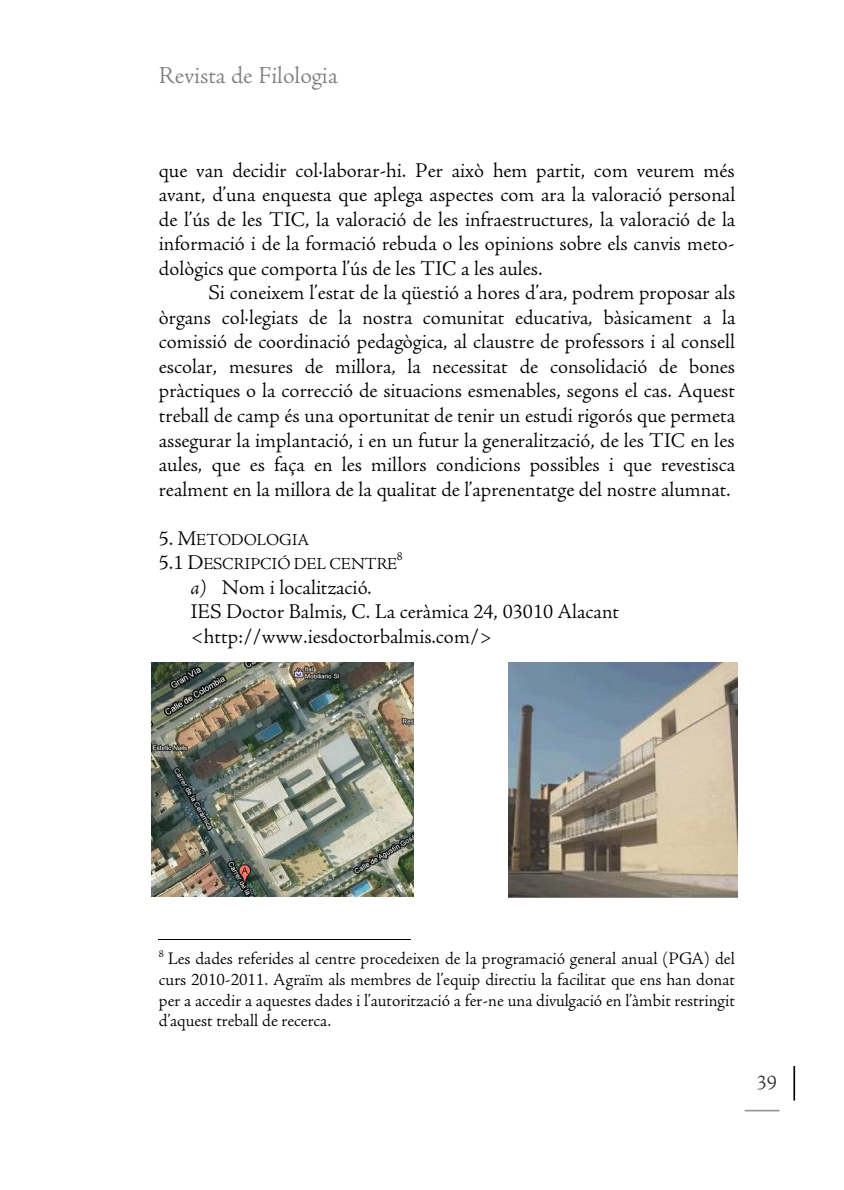
<style>
.page{position:relative;width:844px;height:1190px;background:#fff}
.page>*{position:absolute;margin:0;border:0;box-sizing:border-box;transform-origin:0 0}
.t1{font:300 24.32px "Adobe Jenson Pro";color:#808080}
.t2{font:300 21px/24.3px "Adobe Jenson Pro";color:#000}
.t3{font:300 21px "Adobe Jenson Pro";color:#333}
.t4{font:300 17.68px/20.5px "Adobe Jenson Pro";color:#000;text-align:justify}
.t5{font:300 16.8px/24.3px "Adobe Jenson Pro";color:#000}
.t6{font:300 12.25px "Adobe Jenson Pro";color:#000}
.s1{font-size:21px}
.s2{font-style:italic}
</style>
<div class="page">
<hr style="left:793px;top:1066px;width:2px;height:35px;background:#000">
<hr style="left:744px;top:1110px;width:35px;height:1px;background:#969696">
<hr style="left:159px;top:939px;width:252px;height:1px;background:#000">
<img style="left:508px;top:662px;width:229px;height:236px">
<img style="left:151px;top:662px;width:263px;height:234px">
<p class="t1" style="left:159px;top:65px;width:180px">Revista de Filologia</p>
<p class="t2" style="left:159px;top:160px;width:577px">que van decidir col·laborar-hi. Per això hem partit, com veurem més</p>
<p class="t2" style="left:159px;top:184px;width:578px">avant, d’una enquesta que aplega aspectes com ara la valoració personal</p>
<p class="t2" style="left:159px;top:209px;width:577px">de l’ús de les TIC, la valoració de les infraestructures, la valoració de la</p>
<p class="t2" style="left:159px;top:233px;width:577px">informació i de la formació rebuda o les opinions sobre els canvis meto-</p>
<p class="t2" style="left:159px;top:258px;width:385px">dològics que comporta l’ús de les TIC a les aules.</p>
<p class="t2" style="left:208px;top:282px;width:528px">Si coneixem l’estat de la qüestió a hores d’ara, podrem proposar als</p>
<p class="t2" style="left:159px;top:307px;width:578px">òrgans col·legiats de la nostra comunitat educativa, bàsicament a la</p>
<p class="t2" style="left:159px;top:332px;width:577px">comissió de coordinació pedagògica, al claustre de professors i al consell</p>
<p class="t2" style="left:159px;top:356px;width:578px">escolar, mesures de millora, la necessitat de consolidació de bones</p>
<p class="t2" style="left:159px;top:381px;width:577px">pràctiques o la correcció de situacions esmenables, segons el cas. Aquest</p>
<p class="t2" style="left:159px;top:405px;width:578px">treball de camp és una oportunitat de tenir un estudi rigorós que permeta</p>
<p class="t2" style="left:159px;top:430px;width:577px">assegurar la implantació, i en un futur la generalització, de les TIC en les</p>
<p class="t2" style="left:159px;top:454px;width:577px">aules, que es faça en les millors condicions possibles i que revestisca</p>
<p class="t2" style="left:159px;top:479px;width:573px">realment en la millora de la qualitat de l’aprenentatge del nostre alumnat.</p>
<p class="t5" style="left:159px;top:529px;width:240px"><span class="s1">5. M</span>ETODOLOGIA<br><span class="s1">5.1 D</span>ESCRIPCIÓ DEL CENTRE</p>
<p class="t6" style="left:396px;top:552px;width:7px">8</p>
<p class="t2" style="left:190px;top:577px;width:430px"><span class="s2">a)</span> Nom i localització.<br>IES Doctor Balmis, C. La ceràmica 24, 03010 Alacant &lt;http://www.iesdoctorbalmis.com/&gt;</p>
<p class="t4" style="left:159px;top:950px;width:577px"><sup>8</sup> Les dades referides al centre procedeixen de la programació general anual (PGA) del curs 2010-2011. Agraïm als membres de l’equip directiu la facilitat que ens han donat per a accedir a aquestes dades i l’autorització a fer-ne una divulgació en l’àmbit restringit d’aquest treball de recerca.</p>
<p class="t3" style="left:756px;top:1074px;width:22px">39</p>
</div>
